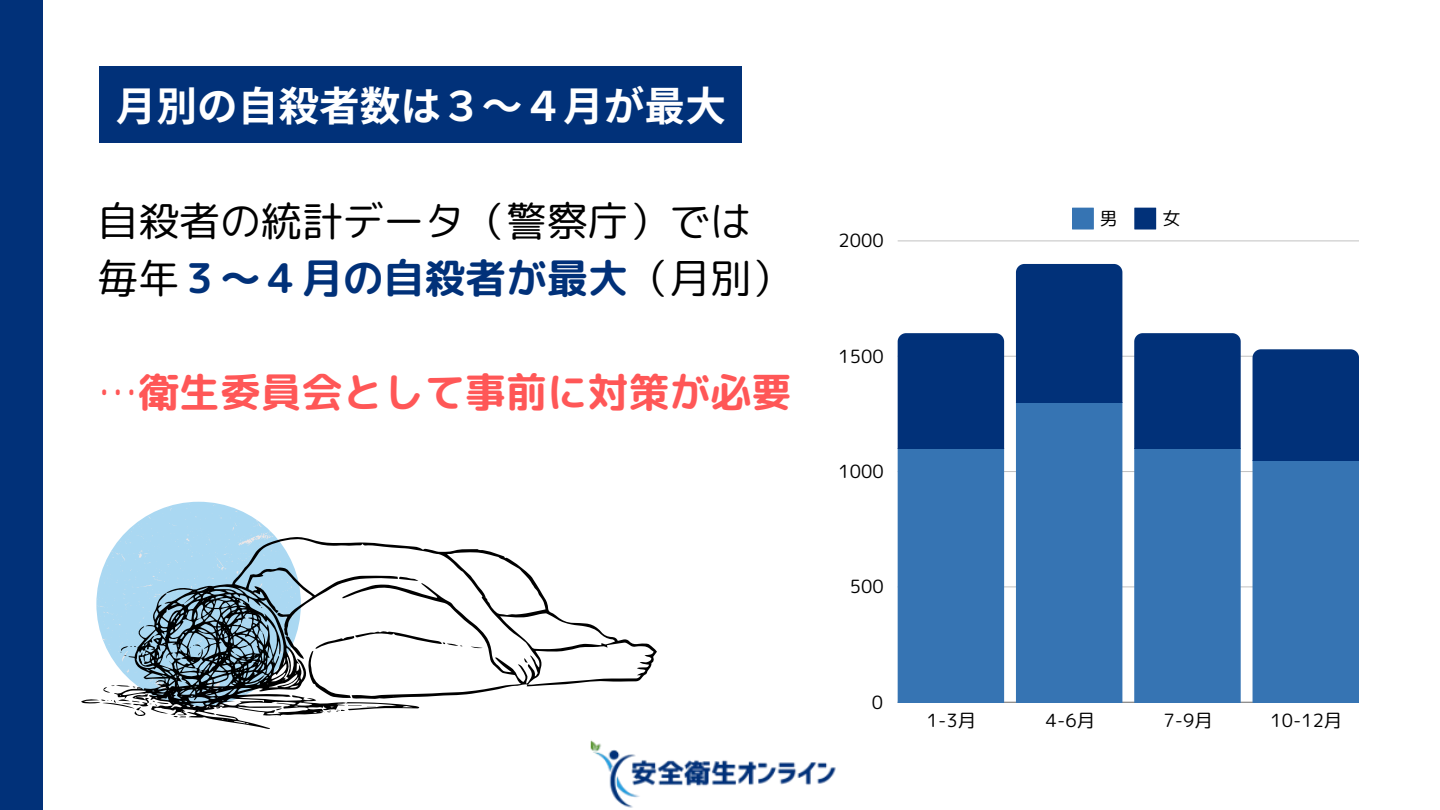
<style>
.page{position:relative;width:1440px;height:810px;background:#fff}
.page>*{position:absolute;margin:0;border:0;box-sizing:border-box;transform-origin:0 0}
.t1{font:40.9px "rounded mplus 1 p bold";color:#013179}
.t2{font:40.9px "rounded mplus 1 p bold";color:#ff5757}
.t3{font:40.9px "rounded mplus 1 p regular";color:#000}
.t4{font:700 40.7px "Noto Sans JP";color:#fff}
.t5{font:18.2px "rounded mplus 1 p regular";color:#000}
.s1{font-family:"rounded mplus 1 p regular";color:#000}
.s2{font-family:"rounded mplus 1 p regular"}
</style>
<div class="page">
<div style="left:0;top:0;width:43px;height:810px;background:#013179"></div>
<img style="left:590px;top:740px;width:246px;height:68px">
<svg style="left:1072px;top:208px;width:22px;height:22px"></svg>
<svg style="left:1134px;top:208px;width:22px;height:22px"></svg>
<hr style="left:898px;top:702px;width:461px;height:1px;background:#000;opacity:.6">
<hr style="left:898px;top:587px;width:461px;height:1px;background:#000;opacity:.25">
<hr style="left:898px;top:471px;width:461px;height:1px;background:#000;opacity:.25">
<hr style="left:898px;top:356px;width:461px;height:1px;background:#000;opacity:.25">
<hr style="left:898px;top:241px;width:461px;height:1px;background:#e6e6e6">
<svg style="left:898px;top:333px;width:106px;height:369px;background:#255fa0"></svg>
<svg style="left:1016px;top:264px;width:106px;height:438px;background:#255ea0"></svg>
<svg style="left:1134px;top:333px;width:107px;height:369px;background:#265fa1"></svg>
<svg style="left:1253px;top:349px;width:106px;height:353px;background:#255fa0"></svg>
<svg style="left:121px;top:504px;width:155px;height:33px"></svg>
<svg style="left:81px;top:537px;width:576px;height:192px"></svg>
<div style="left:99px;top:67px;width:643px;height:76px;background:#013179"></div>
<p class="t4" style="left:116px;top:74px;width:612px">月別の自殺者数は３〜４月が最大</p>
<p class="t3" style="left:98px;top:192px;width:655px">自殺者の統計データ（警察庁）では</p>
<h1 class="t1" style="left:98px;top:249px;width:696px"><span class="s1">毎年</span>３〜４月の自殺者が最大<span class="s1">（月別）</span></h1>
<p class="t2" style="left:98px;top:363px;width:696px"><span class="s2">…</span>衛生委員会として事前に対策が必要</p>
<p class="t5" style="left:838px;top:228px;width:47px">2000</p>
<p class="t5" style="left:838px;top:343px;width:47px">1500</p>
<p class="t5" style="left:838px;top:459px;width:47px">1000</p>
<p class="t5" style="left:850px;top:574px;width:35px">500</p>
<p class="t5" style="left:872px;top:689px;width:13px">0</p>
<p class="t5" style="left:1100px;top:206px;width:20px">男</p>
<p class="t5" style="left:1162px;top:206px;width:20px">女</p>
<p class="t5" style="left:927px;top:707px;width:51px">1-3月</p>
<p class="t5" style="left:1046px;top:707px;width:51px">4-6月</p>
<p class="t5" style="left:1163px;top:707px;width:51px">7-9月</p>
<p class="t5" style="left:1270px;top:707px;width:73px">10-12月</p>
</div>
